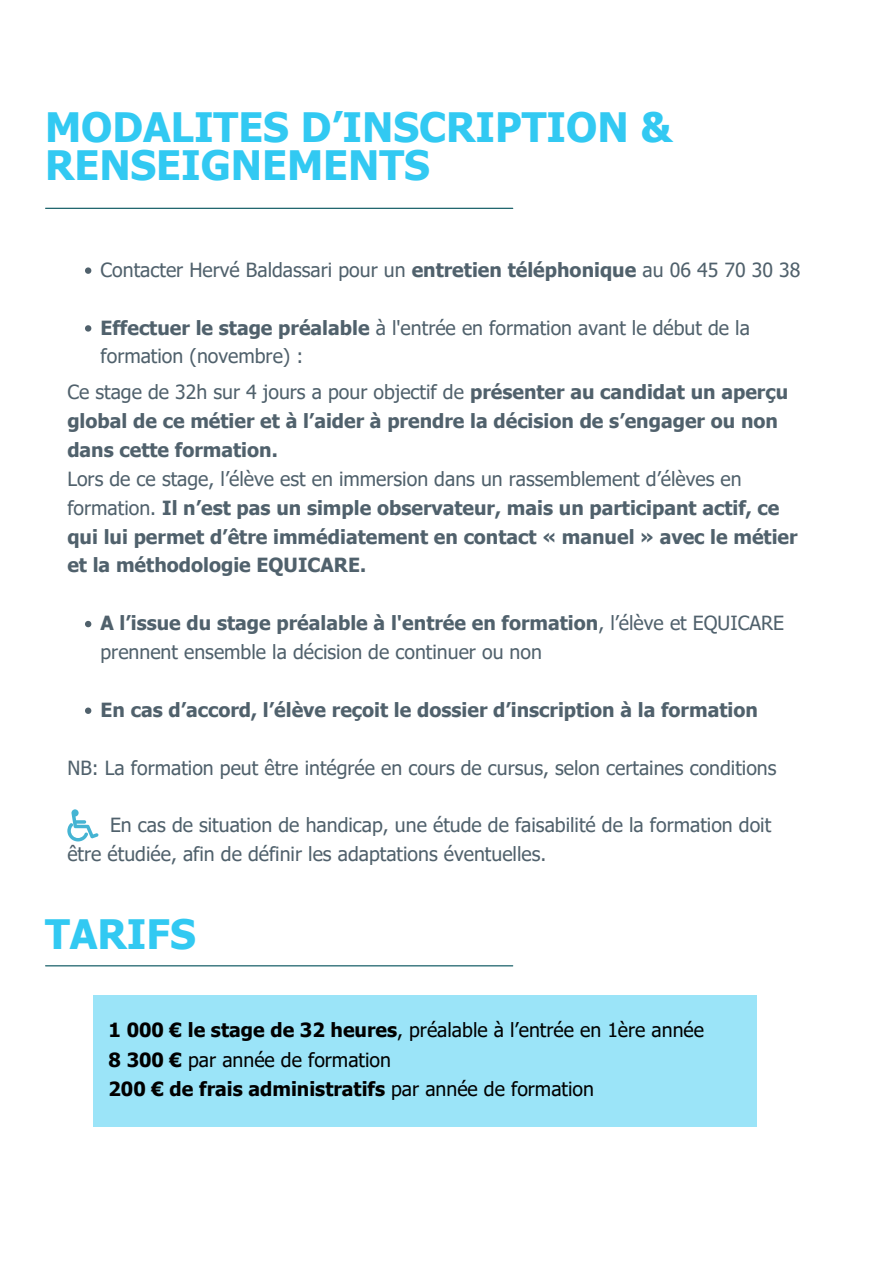
<style>
.page{position:relative;width:894px;height:1264px;background:#fff}
.page>*{position:absolute;margin:0;border:0;box-sizing:border-box;transform-origin:0 0}
.t1{font:700 40.5px/38.2px "Tahoma";color:#32c9f2}
.t2{font:19.5px/29px "Tahoma";color:#50616c}
.t3{font:700 19.5px/29px "Tahoma";color:#50616c}
.t4{font:19.5px "Tahoma";color:#000}
.t5{font:700 19.5px "Tahoma";color:#000}
.s1{font-weight:700}
.s2{font-weight:400}
</style>
<div class="page">
<hr style="left:46px;top:965px;width:466px;height:1px;background:#005059">
<div style="left:94px;top:995px;width:662px;height:132px;background:#9be4f8"></div>
<svg style="left:85px;top:267px;width:6px;height:7px"></svg>
<svg style="left:85px;top:325px;width:6px;height:6px"></svg>
<svg style="left:85px;top:621px;width:6px;height:6px"></svg>
<svg style="left:85px;top:707px;width:6px;height:7px"></svg>
<hr style="left:46px;top:208px;width:466px;height:1px;background:#005059">
<svg style="left:67px;top:809px;width:32px;height:32px"></svg>
<p class="t1" style="left:45px;top:106px;width:628px">MODALITES D’INSCRIPTION &amp;<br>RENSEIGNEMENTS</p>
<p class="t2" style="left:100px;top:254px;width:701px">Contacter Hervé Baldassari pour un <span class="s1">entretien téléphonique</span> au 06 45 70 30 38</p>
<p class="t2" style="left:100px;top:312px;width:650px"><span class="s1">Effectuer le stage préalable</span> à l'entrée en formation avant le début de la formation (novembre) :</p>
<p class="t3" style="left:67px;top:377px;width:722px"><span class="s2">Ce stage de 32h sur 4 jours a pour objectif de</span> présenter au candidat un aperçu global de ce métier et à l’aider à prendre la décision de s’engager ou non dans cette formation.</p>
<p class="t3" style="left:67px;top:463px;width:731px"><span class="s2">Lors de ce stage, l’élève est en immersion dans un rassemblement d’élèves en formation.</span> Il n’est pas un simple observateur, mais un participant actif, ce qui lui permet d’être immédiatement en contact « manuel » avec le métier et la méthodologie EQUICARE.</p>
<p class="t2" style="left:100px;top:608px;width:685px"><span class="s1">A l’issue du stage préalable à l'entrée en formation</span>, l’élève et EQUICARE prennent ensemble la décision de continuer ou non</p>
<p class="t3" style="left:100px;top:694px;width:658px">En cas d’accord, l’élève reçoit le dossier d’inscription à la formation</p>
<p class="t2" style="left:67px;top:752px;width:710px">NB: La formation peut être intégrée en cours de cursus, selon certaines conditions</p>
<p class="t2" style="left:67px;top:810px;width:705px;text-indent:43px">En cas de situation de handicap, une étude de faisabilité de la formation doit être étudiée, afin de définir les adaptations éventuelles.</p>
<p class="t1" style="left:45px;top:913px;width:152px">TARIFS</p>
<p class="t4" style="left:108px;top:1017px;width:597px"><span class="s1">1 000 € le stage de 32 heures</span>, préalable à l’entrée en 1ère année</p>
<p class="t4" style="left:108px;top:1047px;width:284px"><span class="s1">8 300 €</span> par année de formation</p>
<p class="t5" style="left:108px;top:1076px;width:487px">200 € de frais administratifs <span class="s2">par année de formation</span></p>
</div>
